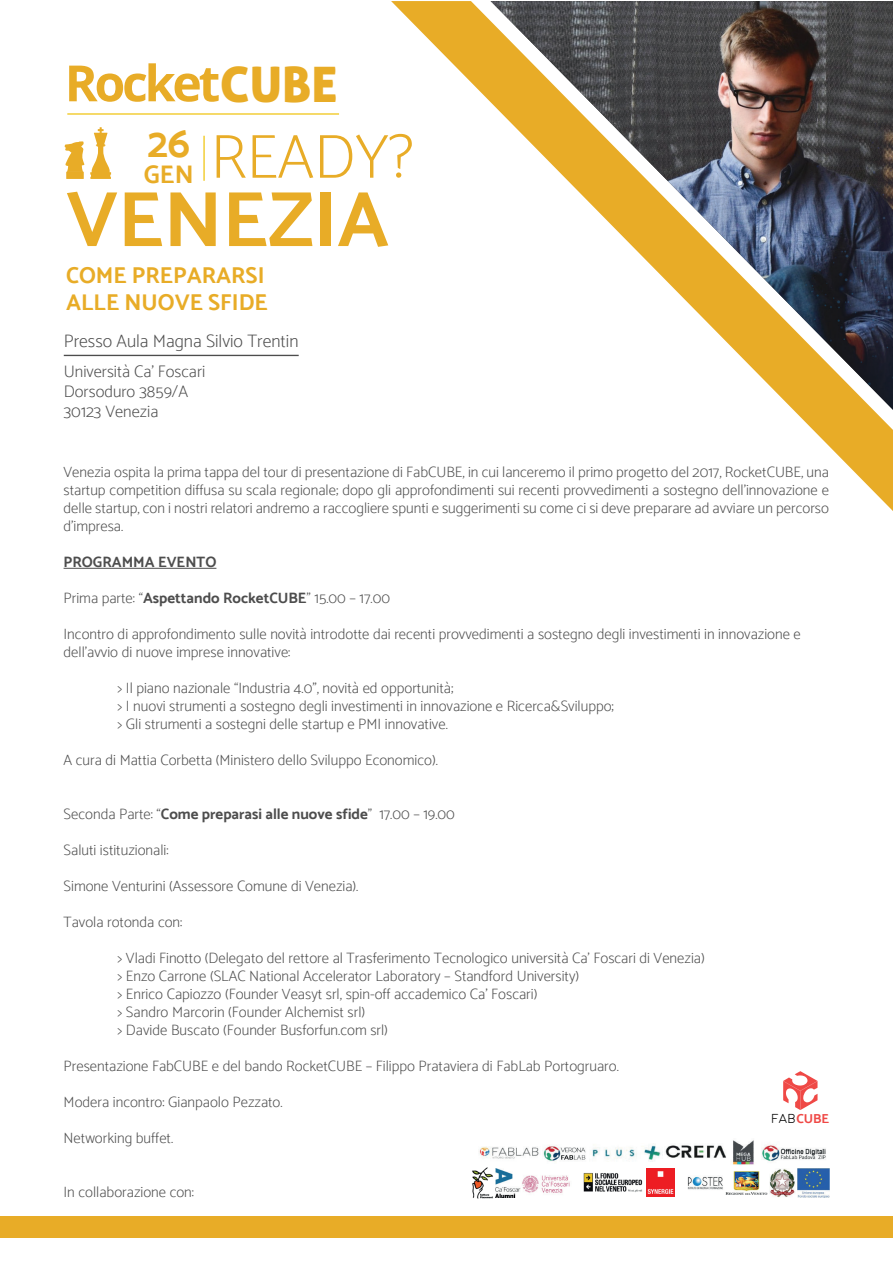
<style>
.page{position:relative;width:893px;height:1263px;background:#fff}
.page>*{position:absolute;margin:0;border:0;box-sizing:border-box;transform-origin:0 0}
.t1{font:700 78.75px "Catamaran";color:#e8ac27}
.t2{font:200 62.4px "Catamaran";color:#e8ac27}
.t3{font:48.9px "Aller Display";color:#e8ac27}
.t4{font:700 42.3px "Catamaran";color:#e8ac27}
.t5{font:700 25.35px "Catamaran";color:#e8ac27}
.t6{font:700 22.95px/27.5px "Catamaran";color:#e8ac27}
.t7{font:200 18px "Catamaran";color:#4d4d4d}
.t8{font:200 16.8px/20.1px "Catamaran";color:#4d4d4d}
.t9{font:200 15px/18px "Catamaran";color:#4d4d4d}
.t10{font:700 15px "Catamaran";color:#4d4d4d}
.t11{font:700 12.9px "Catamaran";color:#ef4946}
.s1{font-weight:700}
.s2{font-weight:200}
.s3{font-family:"Moon";font-weight:300;color:#000001}
</style>
<div class="page">
<hr style="left:64px;top:568px;width:152px;height:1px;background:#4d4d4d">
<svg style="left:391px;top:1px;width:502px;height:510px"></svg>
<img style="left:491px;top:1px;width:402px;height:409px">
<div style="left:0;top:1216px;width:892px;height:22px;background:#e8ac27"></div>
<hr style="left:64px;top:355px;width:235px;height:1px;background:#4d4d4d">
<svg style="left:783px;top:1071px;width:34px;height:39px"></svg>
<img style="left:522px;top:1175px;width:48px;height:18px">
<img style="left:496px;top:1169px;width:25px;height:28px">
<img style="left:472px;top:1167px;width:21px;height:32px">
<img style="left:665px;top:1145px;width:61px;height:13px">
<img style="left:479px;top:1147px;width:60px;height:12px">
<img style="left:583px;top:1173px;width:60px;height:19px">
<img style="left:646px;top:1169px;width:29px;height:28px">
<img style="left:733px;top:1140px;width:21px;height:25px">
<img style="left:762px;top:1145px;width:64px;height:17px">
<img style="left:592px;top:1145px;width:69px;height:16px">
<img style="left:687px;top:1171px;width:80px;height:23px">
<img style="left:769px;top:1169px;width:26px;height:28px">
<img style="left:797px;top:1168px;width:32px;height:29px">
<img style="left:543px;top:1145px;width:43px;height:17px">
<svg style="left:65px;top:127px;width:46px;height:52px"></svg>
<hr style="left:67px;top:113px;width:272px;height:2px;background:#f2cd32">
<svg style="left:69px;top:63px;width:150px;height:39px"></svg>
<hr style="left:203px;top:136px;width:2px;height:45px;background:#f2cd32">
<h3 class="t3" style="left:220px;top:53px;width:119px">CUBE</h3>
<h2 class="t2" style="left:135px;top:120px;width:280px">26 READY?</h2>
<h1 class="t1" style="left:66px;top:173px;width:324px">VENEZIA</h1>
<h3 class="t6" style="left:66px;top:261px;width:203px">COME PREPARARSI<br>ALLE NUOVE SFIDE</h3>
<h3 class="t4" style="left:147px;top:118px;width:44px">26</h3>
<h3 class="t5" style="left:144px;top:159px;width:51px">GEN</h3>
<p class="t7" style="left:64px;top:330px;width:236px">Presso Aula Magna Silvio Trentin</p>
<p class="t8" style="left:64px;top:361px;width:143px">Università Ca' Foscari<br>Dorsoduro 3859/A<br>30123 Venezia</p>
<p class="t9" style="left:64px;top:463px;width:767px;text-align:justify">Venezia ospita la prima tappa del tour di presentazione di FabCUBE, in cui lanceremo il primo progetto del 2017, RocketCUBE, una startup competition diffusa su scala regionale; dopo gli approfondimenti sui recenti provvedimenti a sostegno dell’innovazione e delle startup, con i nostri relatori andremo a raccogliere spunti e suggerimenti su come ci si deve preparare ad avviare un percorso d’impresa.</p>
<p class="t10" style="left:64px;top:553px;width:154px">PROGRAMMA EVENTO</p>
<p class="t9" style="left:64px;top:589px;width:328px">Prima parte: “<span class="s1">Aspettando RocketCUBE</span>” 15.00 – 17.00</p>
<p class="t9" style="left:64px;top:625px;width:739px">Incontro di approfondimento sulle novità introdotte dai recenti provvedimenti a sostegno degli investimenti in innovazione e dell’avvio di nuove imprese innovative:</p>
<p class="t9" style="left:118px;top:679px;width:498px">&gt; Il piano nazionale “Industria 4.0”, novità ed opportunità;<br>&gt; I nuovi strumenti a sostegno degli investimenti in innovazione e Ricerca&amp;Sviluppo; &gt; Gli strumenti a sostegni delle startup e PMI innovative.</p>
<p class="t9" style="left:64px;top:751px;width:376px">A cura di Mattia Corbetta (Ministero dello Sviluppo Economico).</p>
<p class="t10" style="left:64px;top:805px;width:393px"><span class="s2">Seconda Parte: “</span>Come preparasi alle nuove sfide<span class="s2">” 17.00 – 19.00</span></p>
<p class="t9" style="left:64px;top:841px;width:106px">Saluti istituzionali:</p>
<p class="t9" style="left:64px;top:877px;width:296px">Simone Venturini (Assessore Comune di Venezia).</p>
<p class="t9" style="left:64px;top:913px;width:120px">Tavola rotonda con:</p>
<p class="t9" style="left:118px;top:949px;width:589px">&gt; Vladi Finotto (Delegato del rettore al Trasferimento Tecnologico università Ca’ Foscari di Venezia) &gt; Enzo Carrone (SLAC National Accelerator Laboratory – Standford University)<br>&gt; Enrico Capiozzo (Founder Veasyt srl, spin-off accademico Ca’ Foscari)<br>&gt; Sandro Marcorin (Founder Alchemist srl)<br>&gt; Davide Buscato (Founder Busforfun.com srl)</p>
<p class="t9" style="left:64px;top:1057px;width:557px">Presentazione FabCUBE e del bando RocketCUBE – Filippo Prataviera di FabLab Portogruaro.</p>
<p class="t9" style="left:64px;top:1093px;width:221px">Modera incontro: Gianpaolo Pezzato.</p>
<p class="t9" style="left:64px;top:1129px;width:111px">Networking buffet.</p>
<p class="t9" style="left:64px;top:1183px;width:132px">In collaborazione con:</p>
<p class="t11" style="left:771px;top:1110px;width:60px"><span class="s3">fab</span>CUBE</p>
</div>
